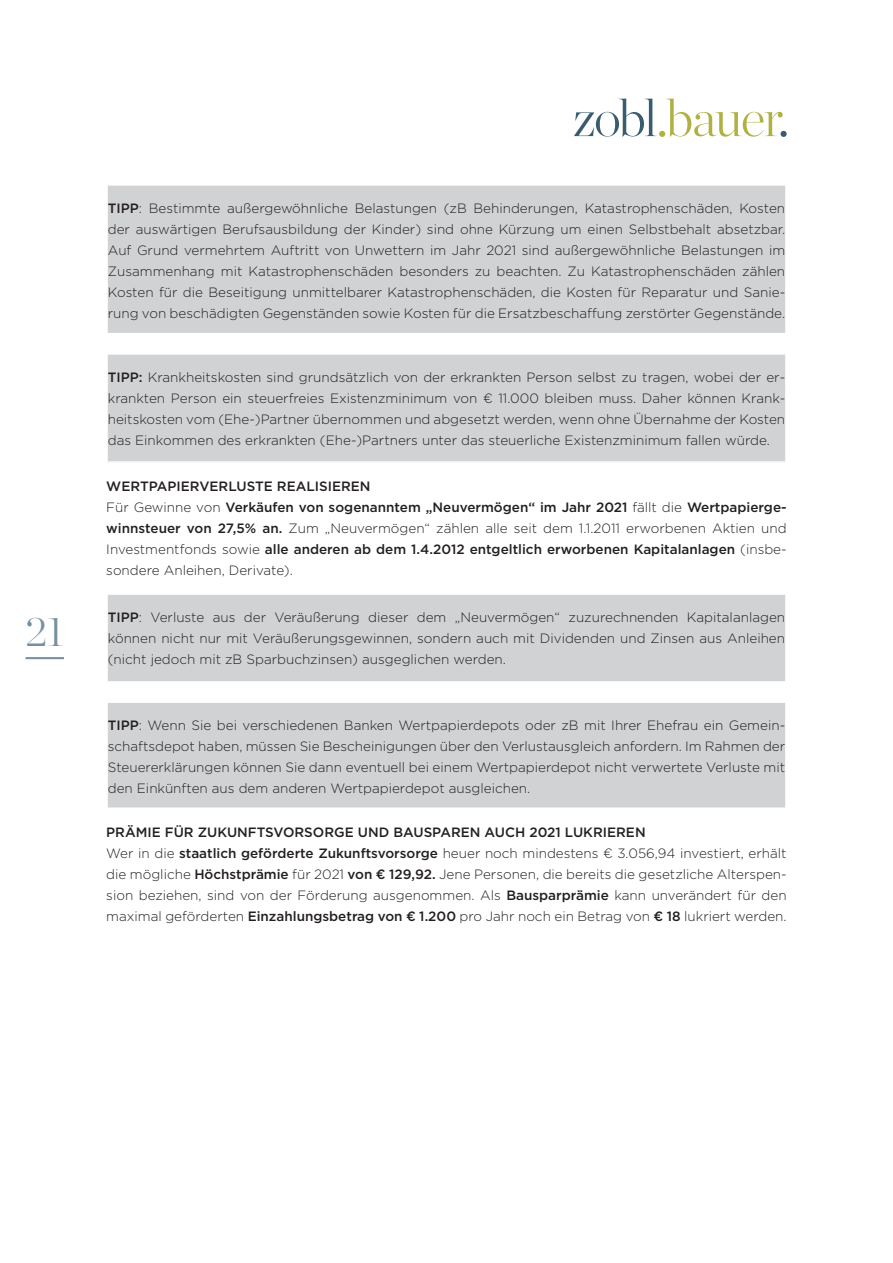
<style>
.page{position:relative;width:893px;height:1263px;background:#fff}
.page>*{position:absolute;margin:0;border:0;box-sizing:border-box;transform-origin:0 0}
.t1{font:200 42px "Chronicle Display";color:#7591a0}
.Copy_Abstand_7{font:300 13.5px/21px "Gotham";color:#231f20;text-align:justify}
.Copy_Abstand_7-2{font:500 13.5px/21px "Gotham";color:#231f20;text-align:justify}
.Zwischenheadline{font:500 13.5px "Gotham";color:#231f20}
.s1{font-weight:500}
.s2{font-weight:300}
</style>
<div class="page">
<svg style="left:574px;top:99px;width:209px;height:38px"></svg>
<div style="left:780px;top:131px;width:7px;height:6px;background:#395d6e;border-radius:50%"></div>
<hr style="left:26px;top:657px;width:38px;height:2px;background:#7591a0">
<div style="left:107px;top:185px;width:679px;height:149px;background:#d1d2d4"></div>
<hr style="left:106px;top:184px;width:681px;height:2px;background:#fff">
<hr style="left:106px;top:186px;width:2px;height:147px;background:#fff">
<hr style="left:785px;top:186px;width:2px;height:147px;background:#fff">
<hr style="left:106px;top:333px;width:681px;height:1px;background:#fff">
<div style="left:107px;top:354px;width:679px;height:108px;background:#d1d2d4"></div>
<hr style="left:106px;top:353px;width:681px;height:2px;background:#fff">
<hr style="left:106px;top:355px;width:2px;height:106px;background:#fff">
<hr style="left:785px;top:355px;width:2px;height:106px;background:#fff">
<hr style="left:106px;top:461px;width:681px;height:2px;background:#fff">
<div style="left:107px;top:594px;width:679px;height:88px;background:#d1d2d4"></div>
<hr style="left:106px;top:593px;width:681px;height:2px;background:#fff">
<hr style="left:106px;top:595px;width:2px;height:86px;background:#fff">
<hr style="left:785px;top:595px;width:2px;height:86px;background:#fff">
<hr style="left:106px;top:681px;width:681px;height:2px;background:#fff">
<div style="left:107px;top:702px;width:679px;height:106px;background:#d1d2d4"></div>
<hr style="left:106px;top:701px;width:681px;height:2px;background:#fff">
<hr style="left:106px;top:703px;width:2px;height:104px;background:#fff">
<hr style="left:785px;top:703px;width:2px;height:104px;background:#fff">
<hr style="left:106px;top:807px;width:681px;height:2px;background:#fff">
<h1 class="t1" style="left:26px;top:600px;width:40px">21</h1>
<p class="Copy_Abstand_7" style="left:108px;top:197px;width:679px"><span class="s1">TIPP</span>: Bestimmte außergewöhnliche Belastungen (zB Behinderungen, Katastrophenschäden, Kosten der auswärtigen Berufsausbildung der Kinder) sind ohne Kürzung um einen Selbstbehalt absetzbar.<br>Auf Grund vermehrtem Auftritt von Unwettern im Jahr 2021 sind außergewöhnliche Belastungen im Zusammenhang mit Katastrophenschäden besonders zu beachten. Zu Katastrophenschäden zählen Kosten für die Beseitigung unmittelbarer Katastrophenschäden, die Kosten für Reparatur und Sanie&shy;rung von beschädigten Gegenständen sowie Kosten für die Ersatzbeschaffung zerstörter Gegenstände.</p>
<p class="Copy_Abstand_7" style="left:108px;top:366px;width:679px"><span class="s1">TIPP:</span> Krankheitskosten sind grundsätzlich von der erkrankten Person selbst zu tragen, wobei der er&shy;krankten Person ein steuerfreies Existenzminimum von € 11.000 bleiben muss. Daher können Krank&shy;heitskosten vom (Ehe-)Partner übernommen und abgesetzt werden, wenn ohne Übernahme der Kosten das Einkommen des erkrankten (Ehe-)Partners unter das steuerliche Existenzminimum fallen würde.</p>
<p class="Zwischenheadline" style="left:106px;top:477px;width:266px">WERTPAPIERVERLUSTE REALISIEREN</p>
<p class="Copy_Abstand_7-2" style="left:106px;top:496px;width:682px"><span class="s2">Für Gewinne von</span> Verkäufen von sogenanntem „Neuvermögen“ im Jahr 2021 <span class="s2">fällt die</span> Wertpapierge&shy;winnsteuer von 27,5% an. <span class="s2">Zum „Neuvermögen“ zählen alle seit dem 1.1.2011 erworbenen Aktien und Investmentfonds sowie</span> alle anderen ab dem 1.4.2012 entgeltlich erworbenen Kapitalanlagen <span class="s2">(insbe&shy;sondere Anleihen, Derivate).</span></p>
<p class="Copy_Abstand_7" style="left:108px;top:606px;width:679px"><span class="s1">TIPP</span>: Verluste aus der Veräußerung dieser dem „Neuvermögen“ zuzurechnenden Kapitalanlagen können nicht nur mit Veräußerungsgewinnen, sondern auch mit Dividenden und Zinsen aus Anleihen (nicht jedoch mit zB Sparbuchzinsen) ausgeglichen werden.</p>
<p class="Copy_Abstand_7" style="left:108px;top:714px;width:679px"><span class="s1">TIPP</span>: Wenn Sie bei verschiedenen Banken Wertpapierdepots oder zB mit Ihrer Ehefrau ein Gemein&shy;schaftsdepot haben, müssen Sie Bescheinigungen über den Verlustausgleich anfordern. Im Rahmen der Steuererklärungen können Sie dann eventuell bei einem Wertpapierdepot nicht verwertete Verluste mit den Einkünften aus dem anderen Wertpapierdepot ausgleichen.</p>
<p class="Zwischenheadline" style="left:106px;top:823px;width:541px">PRÄMIE FÜR ZUKUNFTSVORSORGE UND BAUSPAREN AUCH 2021 LUKRIEREN</p>
<p class="Copy_Abstand_7" style="left:106px;top:842px;width:682px">Wer in die <span class="s1">staatlich geförderte Zukunftsvorsorge</span> heuer noch mindestens € 3.056,94 investiert, erhält die mögliche <span class="s1">Höchstprämie</span> für 2021 <span class="s1">von € 129,92.</span> Jene Personen, die bereits die gesetzliche Alterspen&shy;sion beziehen, sind von der Förderung ausgenommen. Als <span class="s1">Bausparprämie</span> kann unverändert für den maximal geförderten <span class="s1">Einzahlungsbetrag von € 1.200</span> pro Jahr noch ein Betrag von <span class="s1">€ 18</span> lukriert werden.</p>
</div>
